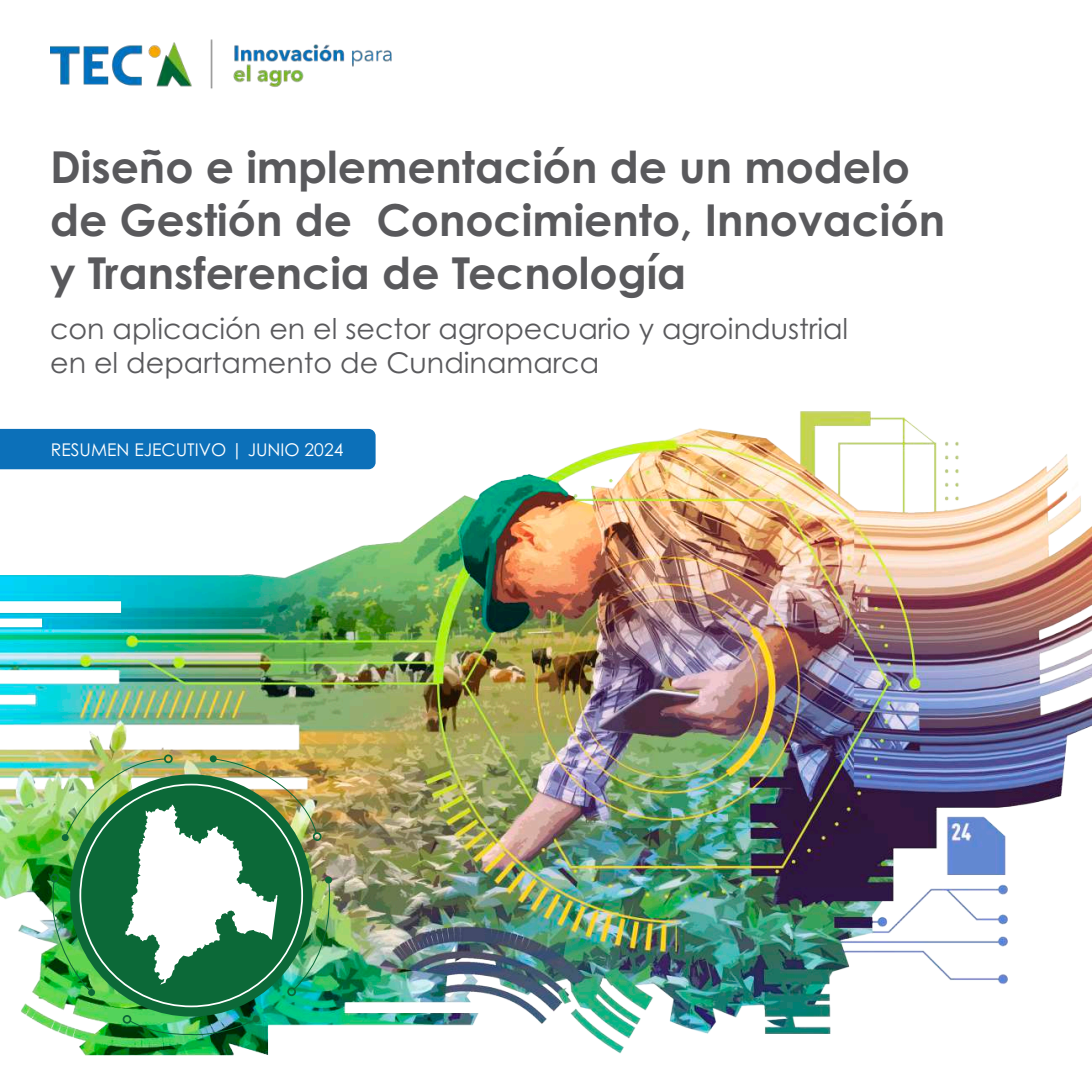
<style>
.page{position:relative;width:1092px;height:1092px;background:#fff}
.page>*{position:absolute;margin:0;border:0;box-sizing:border-box;transform-origin:0 0}
.t1{font:700 43.93px/52.9px "Century Gothic Pro";color:#59595c}
.t2{font:28.53px/34.3px "Century Gothic Pro";color:#59595c}
.t3{font:17.5px "Century Gothic Pro";color:#fff}
</style>
<div class="page">
<img style="left:0;top:411px;width:1091px;height:645px">
<img style="left:50px;top:39px;width:342px;height:50px">
<div style="left:70px;top:774px;width:242px;height:242px;background:#0c6938;border-radius:50%"></div>
<div style="left:164px;top:754px;width:9px;height:9px;border:2px solid #0c6938;border-radius:50%"></div>
<div style="left:50px;top:873px;width:9px;height:9px;border:2px solid #0c6938;border-radius:50%"></div>
<div style="left:88px;top:988px;width:7px;height:7px;background:#0c6938;border-radius:50%"></div>
<img style="left:129px;top:1017px;width:128px;height:18px">
<div style="left:123px;top:1014px;width:8px;height:9px;border:2px solid #0c6938;border-radius:50%"></div>
<div style="left:253px;top:1015px;width:7px;height:7px;background:#0c6938;border-radius:50%"></div>
<div style="left:287px;top:987px;width:9px;height:9px;border:2px solid #0c6938;border-radius:50%"></div>
<div style="left:325px;top:876px;width:7px;height:7px;background:#0c6938;border-radius:50%"></div>
<img style="left:51px;top:757px;width:278px;height:236px">
<div style="left:0;top:429px;width:375px;height:40px;background:#0c70b9"></div>
<p class="t1" style="left:50px;top:140px;width:896px">Diseño e implementación de un modelo de Gestión de Conocimiento, Innovación y Transferencia de Tecnología</p>
<p class="t2" style="left:50px;top:311px;width:799px">con aplicación en el sector agropecuario y agroindustrial en el departamento de Cundinamarca</p>
<p class="t3" style="left:51px;top:438px;width:294px">RESUMEN EJECUTIVO | JUNIO 2024</p>
</div>
